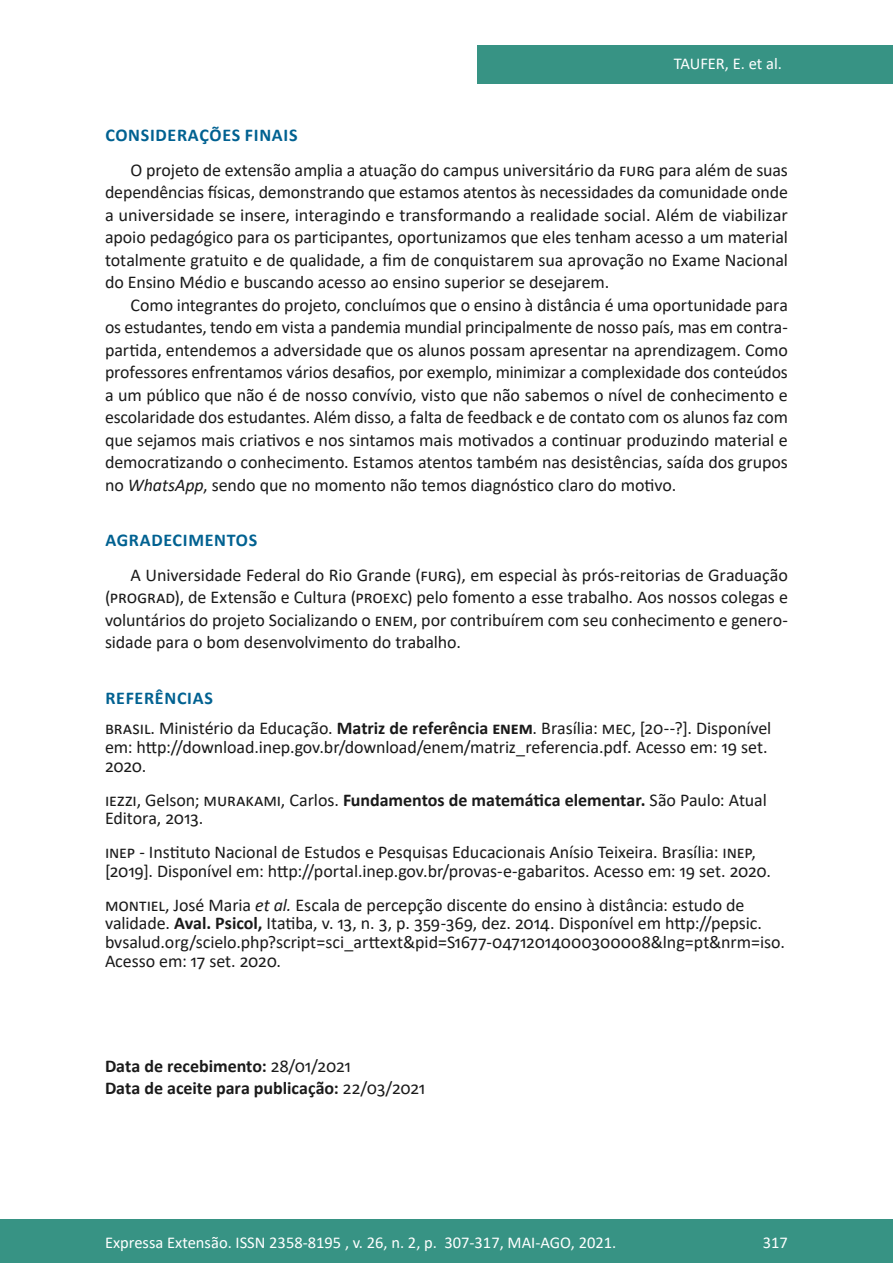
<style>
.page{position:relative;width:893px;height:1263px;background:#fff}
.page>*{position:absolute;margin:0;border:0;box-sizing:border-box;transform-origin:0 0}
.Principal_-_Texto{font:18px/22.5px "Calibri";letter-spacing:-.005em;color:#1a1a1a;text-align:justify}
.Principal_-_Referênc{font:18px/18.8px "Calibri";letter-spacing:-.005em;color:#1a1a1a}
.Principal_-_Data_Fim{font:700 18px "Calibri";color:#1a1a1a}
.Principal_-_Intertít{font:700 18px "Calibri";letter-spacing:.04em;color:#006191}
.t1{font:16.5px "Calibri";color:#fff}
.s1{font-style:italic}
.s2{font-weight:700}
.s3{font-weight:400}
</style>
<div class="page">
<div style="left:477px;top:45px;width:416px;height:39px;background:#379384"></div>
<div style="left:0;top:1219px;width:893px;height:44px;background:#379384"></div>
<p class="t1" style="left:674px;top:52px;width:110px">TAUFER, E. et al.</p>
<p class="Principal_-_Intertít" style="left:105px;top:122px;width:194px">CONSIDERAÇÕES FINAIS</p>
<p class="Principal_-_Texto" style="left:105px;top:158px;width:684px;text-indent:26px">O projeto de extensão amplia a atuação do campus universitário da FURG para além de suas dependências físicas, demonstrando que estamos atentos às necessidades da comunidade onde a universidade se insere, interagindo e transformando a realidade social. Além de viabilizar apoio pedagógico para os participantes, oportunizamos que eles tenham acesso a um material totalmente gratuito e de qualidade, a fim de conquistarem sua aprovação no Exame Nacional do Ensino Médio e buscando acesso ao ensino superior se desejarem.</p>
<p class="Principal_-_Texto" style="left:105px;top:293px;width:684px;text-indent:26px">Como integrantes do projeto, concluímos que o ensino à distância é uma oportunidade para os estudantes, tendo em vista a pandemia mundial principalmente de nosso país, mas em contra&shy;partida, entendemos a adversidade que os alunos possam apresentar na aprendizagem. Como professores enfrentamos vários desafios, por exemplo, minimizar a complexidade dos conteúdos a um público que não é de nosso convívio, visto que não sabemos o nível de conhecimento e escolaridade dos estudantes. Além disso, a falta de feedback e de contato com os alunos faz com que sejamos mais criativos e nos sintamos mais motivados a continuar produzindo material e democratizando o conhecimento. Estamos atentos também nas desistências, saída dos grupos no <span class="s1">WhatsApp</span>, sendo que no momento não temos diagnóstico claro do motivo.</p>
<p class="Principal_-_Intertít" style="left:105px;top:527px;width:153px">AGRADECIMENTOS</p>
<p class="Principal_-_Texto" style="left:105px;top:563px;width:684px;text-indent:26px">A Universidade Federal do Rio Grande (FURG), em especial às prós-reitorias de Graduação (PROGRAD), de Extensão e Cultura (PROEXC) pelo fomento a esse trabalho. Aos nossos colegas e voluntários do projeto Socializando o ENEM, por contribuírem com seu conhecimento e genero&shy;sidade para o bom desenvolvimento do trabalho.</p>
<p class="Principal_-_Intertít" style="left:105px;top:685px;width:109px">REFERÊNCIAS</p>
<p class="Principal_-_Referênc" style="left:105px;top:718px;width:668px">BRASIL. Ministério da Educação. <span class="s2">Matriz de referência ENEM</span>. Brasília: MEC, [20--?]. Disponível em: http://download.inep.gov.br/download/enem/matriz_referencia.pdf. Acesso em: 19 set.<br>2020.</p>
<p class="Principal_-_Referênc" style="left:105px;top:790px;width:663px">IEZZI, Gelson; MURAKAMI, Carlos. <span class="s2">Fundamentos de matemática elementar.</span> São Paulo: Atual<br>Editora, 2013.</p>
<p class="Principal_-_Referênc" style="left:105px;top:842px;width:667px">INEP - Instituto Nacional de Estudos e Pesquisas Educacionais Anísio Teixeira. Brasília: INEP, [2019]. Disponível em: http://portal.inep.gov.br/provas-e-gabaritos. Acesso em: 19 set. 2020.</p>
<p class="Principal_-_Referênc" style="left:105px;top:895px;width:681px">MONTIEL, José Maria <span class="s1">et al.</span> Escala de percepção discente do ensino à distância: estudo de validade. <span class="s2">Aval. Psicol,</span> Itatiba, v. 13, n. 3, p. 359-369, dez. 2014. Disponível em http://pepsic. bvsalud.org/scielo.php?script=sci_arttext&amp;pid=S1677-04712014000300008&amp;lng=pt&amp;nrm=iso.<br>Acesso em: 17 set. 2020.</p>
<p class="Principal_-_Data_Fim" style="left:105px;top:1053px;width:248px">Data de recebimento: <span class="s3">28/01/2021</span></p>
<p class="Principal_-_Data_Fim" style="left:105px;top:1076px;width:322px">Data de aceite para publicação: <span class="s3">22/03/2021</span></p>
<p class="t1" style="left:105px;top:1230px;width:513px">Expressa Extensão. ISSN 2358-8195 , v. 26, n. 2, p. 307-317, MAI-AGO, 2021.</p>
<p class="t1" style="left:763px;top:1230px;width:27px">317</p>
</div>
